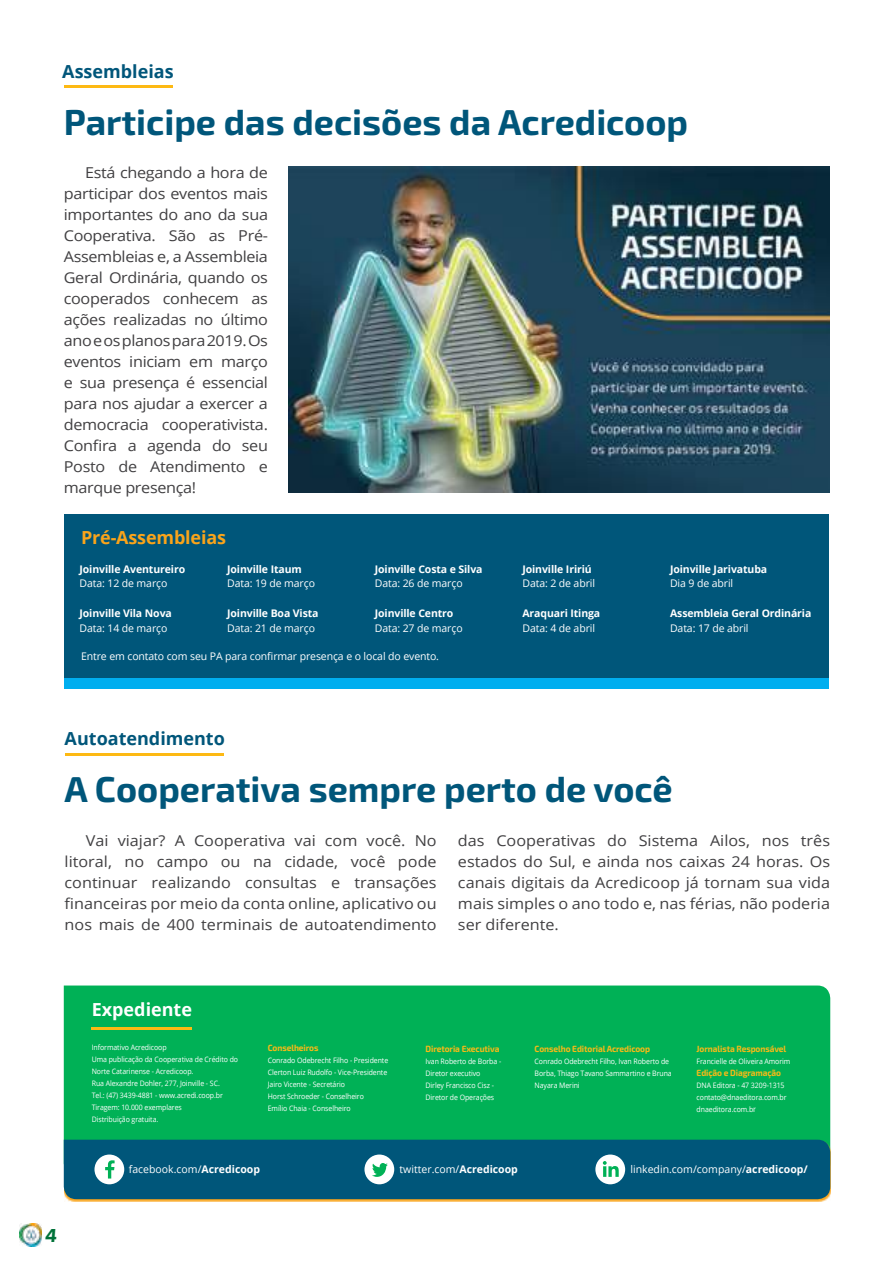
<style>
.page{position:relative;width:893px;height:1263px;background:#fff}
.page>*{position:absolute;margin:0;border:0;box-sizing:border-box;transform-origin:0 0}
.t1{font:700 36px "Exo 2";color:#00567a}
.t2{font:700 19.5px "Proxima Nova";color:#007239}
.t3{font:700 18px "Open Sans";color:#00567a}
.t4{font:700 18px "Open Sans";letter-spacing:-.01em;color:#faa41a}
.t5{font:700 18px "Open Sans";color:#fff}
.t6{font:15px/21px "Open Sans";color:#414042;text-align:justify;scale:1.08 1}
.t7{font:10.5px "Open Sans";letter-spacing:-.01em;color:#fff}
.t8{font:700 10.5px "Open Sans";letter-spacing:-.01em;color:#fff}
.t9{font:700 9px "Exo 2";letter-spacing:-.01em;color:#f8ba17;scale:.93 1}
.t10{font:7.5px/12px "Open Sans";letter-spacing:-.01em;color:#fff;scale:.93 1}
.s1{color:#fdb913}
.s2{font-family:"Proxima Nova";font-size:9px}
.s3{font-weight:700}
</style>
<div class="page">
<div style="left:65px;top:534px;width:764px;height:155px;background:#00aeef"></div>
<div style="left:64px;top:514px;width:765px;height:164px;background:#00567a"></div>
<div style="left:64px;top:985px;width:766px;height:155px;background:#00b156"></div>
<div style="left:64px;top:1142px;width:766px;height:60px;background:linear-gradient(to right,#fab13a,#fab13c)"></div>
<div style="left:64px;top:1140px;width:766px;height:59px;background:#00567a"></div>
<div style="left:94px;top:1154px;width:30px;height:30px;background:#fff;border-radius:50%"></div>
<svg style="left:105px;top:1160px;width:10px;height:18px"></svg>
<div style="left:595px;top:1154px;width:30px;height:30px;background:#fff;border-radius:50%"></div>
<svg style="left:603px;top:1161px;width:16px;height:16px"></svg>
<div style="left:364px;top:1154px;width:30px;height:30px;background:#fff;border-radius:50%"></div>
<svg style="left:372px;top:1163px;width:16px;height:14px"></svg>
<hr style="left:92px;top:1027px;width:100px;height:2px;background:#fdb913">
<img style="left:19px;top:1224px;width:23px;height:22px">
<hr style="left:64px;top:85px;width:109px;height:2px;background:#fdb913">
<img style="left:288px;top:166px;width:541px;height:327px">
<hr style="left:65px;top:753px;width:158px;height:2px;background:#fdb913">
<p class="t3" style="left:62px;top:58px;width:113px">Assembleias</p>
<h1 class="t1" style="left:64px;top:100px;width:626px">Participe das decisões da Acredicoop</h1>
<p class="t6" style="left:64px;top:162px;width:191px;text-indent:21px">Está chegando a hora de participar dos eventos mais importantes do ano da sua Cooperativa. São as Pré-Assembleias e, a Assembleia Geral Ordinária, quando os cooperados conhecem as ações realizadas no último ano e os planos para 2019. Os eventos iniciam em março e sua presença é essencial para nos ajudar a exercer a democracia cooperativista.<br>Confira a agenda do seu Posto de Atendimento e marque presença!</p>
<p class="t4" style="left:81px;top:524px;width:146px">Pré-Assembleias</p>
<p class="t8" style="left:80px;top:561px;width:107px">Joinville Aventureiro</p>
<p class="t7" style="left:80px;top:576px;width:89px">Data: 12 de março</p>
<p class="t8" style="left:80px;top:606px;width:94px">Joinville Vila Nova</p>
<p class="t7" style="left:80px;top:621px;width:89px">Data: 14 de março</p>
<p class="t8" style="left:227px;top:561px;width:76px">Joinville Itaum</p>
<p class="t7" style="left:227px;top:576px;width:89px">Data: 19 de março</p>
<p class="t8" style="left:227px;top:606px;width:93px">Joinville Boa Vista</p>
<p class="t7" style="left:227px;top:621px;width:89px">Data: 21 de março</p>
<p class="t8" style="left:375px;top:561px;width:109px">Joinville Costa e Silva</p>
<p class="t7" style="left:375px;top:576px;width:89px">Data: 26 de março</p>
<p class="t8" style="left:375px;top:606px;width:80px">Joinville Centro</p>
<p class="t7" style="left:375px;top:621px;width:89px">Data: 27 de março</p>
<p class="t7" style="left:81px;top:649px;width:359px">Entre em contato com seu PA para confirmar presença e o local do evento.</p>
<p class="t3" style="left:65px;top:726px;width:162px">Autoatendimento</p>
<p class="t8" style="left:522px;top:561px;width:71px">Joinville Iririú</p>
<p class="t7" style="left:522px;top:576px;width:74px">Data: 2 de abril</p>
<p class="t8" style="left:522px;top:606px;width:79px">Araquari Itinga</p>
<p class="t7" style="left:522px;top:621px;width:74px">Data: 4 de abril</p>
<p class="t8" style="left:670px;top:561px;width:99px">Joinville Jarivatuba</p>
<p class="t7" style="left:670px;top:576px;width:65px">Dia 9 de abril</p>
<p class="t8" style="left:670px;top:606px;width:143px">Assembleia Geral Ordinária</p>
<p class="t7" style="left:670px;top:621px;width:80px">Data: 17 de abril</p>
<h1 class="t1" style="left:65px;top:768px;width:610px">A Cooperativa sempre perto de você</h1>
<p class="t6" style="left:65px;top:829px;width:346px;text-indent:21px">Vai viajar? A Cooperativa vai com você. No litoral, no campo ou na cidade, você pode continuar realizando consultas e transações financeiras por meio da conta online, aplicativo ou nos mais de 400 terminais de autoatendimento</p>
<p class="t6" style="left:458px;top:829px;width:346px">das Cooperativas do Sistema Ailos, nos três estados do Sul, e ainda nos caixas 24 horas. Os canais digitais da Acredicoop já tornam sua vida mais simples o ano todo e, nas férias, não poderia ser diferente.</p>
<p class="t5" style="left:92px;top:997px;width:102px">Expediente</p>
<p class="t10" style="left:92px;top:1041px;width:159px">Informativo Acredicoop<br>Uma publicação da Cooperativa de Crédito do Norte Catarinense - Acredicoop.<br>Rua Alexandre Dohler, 277, Joinville - SC.<br>Tel.: (47) 3439-4881 - www.acredi.coop.br Tiragem: 10.000 exemplares<br>Distribuição gratuita.</p>
<p class="t9" style="left:697px;top:1043px;width:98px">Jornalista Responsável</p>
<p class="t9" style="left:268px;top:1042px;width:56px">Conselheiros</p>
<p class="t10" style="left:268px;top:1054px;width:131px">Conrado Odebrecht Filho - Presidente<br>Clerton Luiz Rudolfo - Vice-Presidente<br>Jairo Vicente - Secretário<br>Horst Schroeder - Conselheiro<br>Emílio Chaia - Conselheiro</p>
<p class="t9" style="left:535px;top:1043px;width:126px">Conselho Editorial Acredicoo<span class="s1">p</span></p>
<p class="t10" style="left:535px;top:1055px;width:149px">Conrado Odebrecht Filho, Ivan Roberto de<br>Borba, Thiago Tavano Sammartino e Bruna<br>Nayara Merini</p>
<p class="t9" style="left:426px;top:1043px;width:81px">Diretoria Executiva</p>
<p class="t10" style="left:426px;top:1055px;width:83px">Ivan Roberto de Borba -<br>Diretor executivo<br>Dirley Francisco Cisz -<br>Diretor de Operações</p>
<p class="t10" style="left:697px;top:1055px;width:102px">Francielle de Oliveira Amorim</p>
<p class="t9" style="left:697px;top:1067px;width:92px">Edição e Diagramação</p>
<p class="t10" style="left:697px;top:1079px;width:98px">DNA Editora - 47 3209-1315 contato@dnaeditora.com.br dnaeditora.com.b<span class="s2">r</span></p>
<h2 class="t2" style="left:45px;top:1226px;width:15px">4</h2>
<p class="t7" style="left:129px;top:1162px;width:133px">facebook.com/<span class="s3">Acredicoop</span></p>
<p class="t7" style="left:400px;top:1162px;width:120px">twitter.com/<span class="s3">Acredicoop</span></p>
<p class="t7" style="left:630px;top:1162px;width:179px">linkedin.com/company/<span class="s3">acredicoop/</span></p>
</div>
